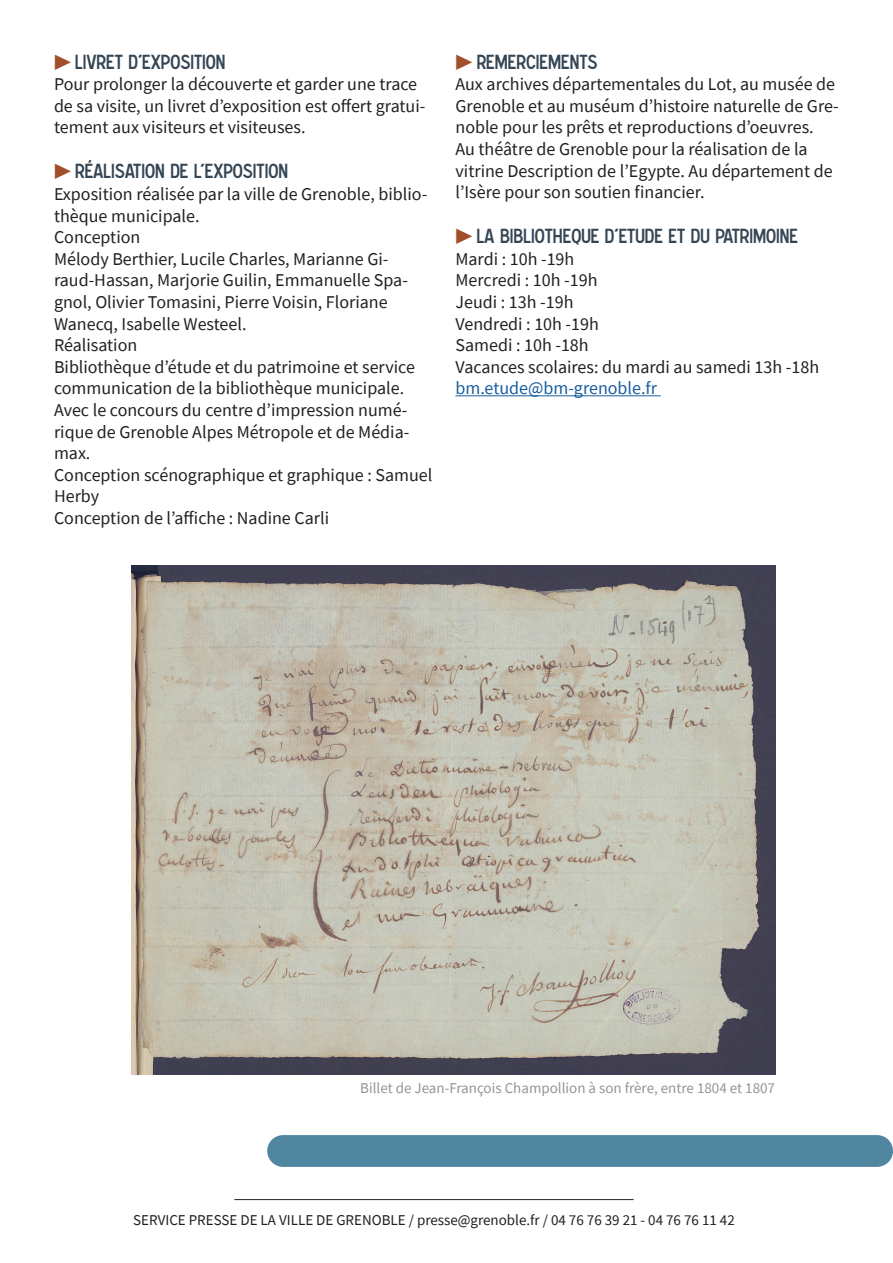
<style>
.page{position:relative;width:893px;height:1263px;background:#fff}
.page>*{position:absolute;margin:0;border:0;box-sizing:border-box;transform-origin:0 0}
.t1{font:18px/21.6px "Source Sans Pro";color:#231f20}
.t2{font:18px "Caracteres L2";color:#344554}
.t3{font:18px "Source Sans Pro";color:#175d9e}
.t4{font:15px "Source Sans Pro";color:#231f20}
.t5{font:15px "Source Sans Pro";color:#939598}
.s1{font-family:"Source Sans Pro";font-weight:600;font-size:19.5px;color:#a14e2a}
</style>
<div class="page">
<hr style="left:234px;top:1199px;width:400px;height:1px;background:#231f20">
<div style="left:267px;top:1135px;width:626px;height:32px;background:#5086a0;border-radius:16px"></div>
<hr style="left:455px;top:395px;width:206px;height:1px;background:#175d9e">
<img style="left:132px;top:566px;width:643px;height:509px">
<p class="t2" style="left:54px;top:51px;width:173px"><span class="s1">▶</span> LIVRET D'EXPOSITION</p>
<p class="t1" style="left:54px;top:73px;width:373px">Pour prolonger la découverte et garder une trace de sa visite, un livret d’exposition est offert gratui&shy;tement aux visiteurs et visiteuses.</p>
<p class="t2" style="left:54px;top:161px;width:236px"><span class="s1">▶</span> RÉALISATION DE L'EXPOSITION</p>
<p class="t1" style="left:54px;top:183px;width:375px">Exposition réalisée par la ville de Grenoble, biblio&shy;thèque municipale.</p>
<p class="t1" style="left:54px;top:226px;width:88px">Conception</p>
<p class="t1" style="left:54px;top:248px;width:355px">Mélody Berthier, Lucile Charles, Marianne Gi&shy;raud-Hassan, Marjorie Guilin, Emmanuelle Spa&shy;gnol, Olivier Tomasini, Pierre Voisin, Floriane Wanecq, Isabelle Westeel.</p>
<p class="t1" style="left:54px;top:334px;width:85px">Réalisation</p>
<p class="t1" style="left:54px;top:356px;width:362px">Bibliothèque d’étude et du patrimoine et service communication de la bibliothèque municipale.<br>Avec le concours du centre d’impression numé&shy;rique de Grenoble Alpes Métropole et de Média&shy;max.</p>
<p class="t1" style="left:54px;top:464px;width:380px">Conception scénographique et graphique : Samuel<br>Herby</p>
<p class="t1" style="left:54px;top:507px;width:277px">Conception de l’affiche : Nadine Carli</p>
<p class="t2" style="left:455px;top:51px;width:144px"><span class="s1">▶</span> REMERCIEMENTS</p>
<p class="t1" style="left:455px;top:73px;width:385px">Aux archives départementales du Lot, au musée de<br>Grenoble et au muséum d’histoire naturelle de Gre&shy;noble pour les prêts et reproductions d’oeuvres.</p>
<p class="t1" style="left:455px;top:138px;width:379px">Au théâtre de Grenoble pour la réalisation de la vitrine Description de l’Egypte. Au département de l’Isère pour son soutien financier.</p>
<p class="t2" style="left:455px;top:225px;width:344px"><span class="s1">▶</span> LA BIBLIOTHEQUE D'ETUDE ET DU PATRIMOINE</p>
<p class="t1" style="left:455px;top:248px;width:120px">Mardi : 10h -19h</p>
<p class="t1" style="left:455px;top:270px;width:143px">Mercredi : 10h -19h</p>
<p class="t1" style="left:455px;top:291px;width:120px">Jeudi : 13h -19h</p>
<p class="t1" style="left:455px;top:313px;width:145px">Vendredi : 10h -19h</p>
<p class="t1" style="left:455px;top:334px;width:135px">Samedi : 10h -18h</p>
<p class="t1" style="left:455px;top:356px;width:365px">Vacances scolaires: du mardi au samedi 13h -18h</p>
<p class="t3" style="left:455px;top:377px;width:203px">bm.etude@bm-grenoble.fr</p>
<p class="t5" style="left:360px;top:1078px;width:416px">Billet de Jean-François Champollion à son frère, entre 1804 et 1807</p>
<p class="t4" style="left:133px;top:1210px;width:603px">SERVICE PRESSE DE LA VILLE DE GRENOBLE / presse@grenoble.fr / 04 76 76 39 21 - 04 76 76 11 42</p>
</div>
